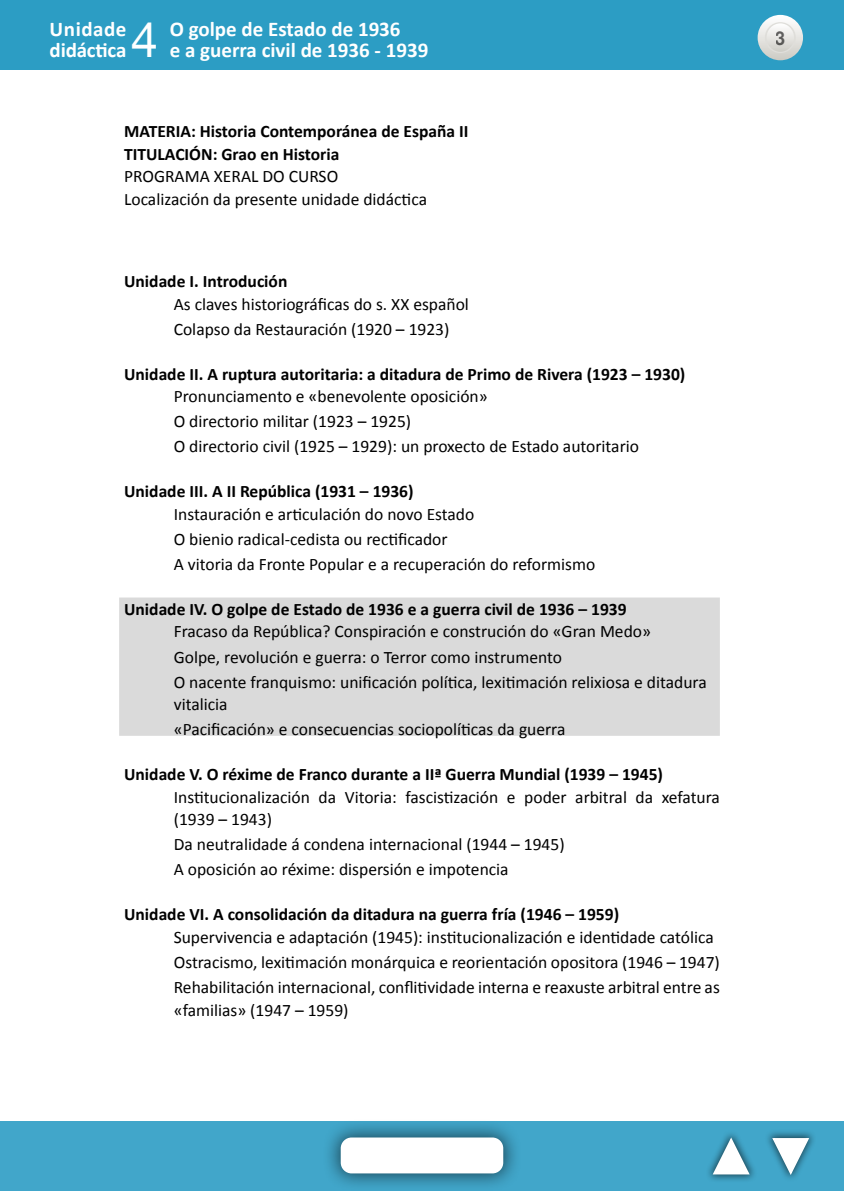
<style>
.page{position:relative;width:844px;height:1191px;background:#fff}
.page>*{position:absolute;margin:0;border:0;box-sizing:border-box;transform-origin:0 0}
.t1{font:49px "Helvetica Neue";color:#fff}
.t2{font:700 21px/21px "Calibri";color:#fff}
.t3{font:700 19.25px "Helvetica Neue";color:#000;scale:.9 1}
.CONTENIDO_del_BLOQU{font:17.5px/22.6px "Calibri";color:#000}
.UNIDADE_-_BLOQUE{font:700 17.5px "Calibri";color:#000}
.MATERIA-TITULACION{font:700 17.5px "Calibri";color:#000}
.PROGRAMA_CURSO{font:17.5px "Calibri";color:#000}
.UNIDAD_DESTACADA{font:700 17.5px "Calibri";color:#000}
</style>
<div class="page">
<div style="left:0;top:1121px;width:843px;height:70px;background:#41a6ca"></div>
<div style="left:322px;top:1119px;width:200px;height:72px;background:#000;opacity:.6"></div>
<div style="left:340px;top:1137px;width:163px;height:36px;background:#fff;border-radius:11px"></div>
<div style="left:704px;top:1130px;width:53px;height:53px;background:#000;opacity:.6"></div>
<svg style="left:711px;top:1137px;width:39px;height:38px"></svg>
<div style="left:764px;top:1129px;width:52px;height:52px;background:#000;opacity:.6"></div>
<svg style="left:770px;top:1137px;width:40px;height:38px"></svg>
<div style="left:0;top:0;width:843px;height:69px;background:#2c9dc4"></div>
<svg style="left:757px;top:15px;width:45px;height:45px"></svg>
<svg style="left:765px;top:23px;width:29px;height:29px"></svg>
<div style="left:764px;top:22px;width:31px;height:31px;border:1px solid #dfdeda;border-radius:50%"></div>
<div style="left:119px;top:597px;width:600px;height:139px;background:#dadada"></div>
<p class="t2" style="left:50px;top:19px;width:78px">Unidade didáctica</p>
<h1 class="t1" style="left:131px;top:5px;width:29px">4</h1>
<p class="t2" style="left:170px;top:19px;width:260px">O golpe de Estado de 1936<br>e a guerra civil de 1936 - 1939</p>
<p class="MATERIA-TITULACION" style="left:124px;top:120px;width:346px">MATERIA: Historia Contemporánea de España II</p>
<p class="MATERIA-TITULACION" style="left:124px;top:143px;width:217px">TITULACIÓN: Grao en Historia</p>
<p class="PROGRAMA_CURSO" style="left:124px;top:165px;width:215px">PROGRAMA XERAL DO CURSO</p>
<p class="PROGRAMA_CURSO" style="left:124px;top:188px;width:304px">Localización da presente unidade didáctica</p>
<p class="UNIDADE_-_BLOQUE" style="left:124px;top:270px;width:165px">Unidade I. Introdución</p>
<p class="CONTENIDO_del_BLOQU" style="left:174px;top:293px;width:296px">As claves historiográficas do s. XX español</p>
<p class="CONTENIDO_del_BLOQU" style="left:174px;top:318px;width:277px">Colapso da Restauración (1920 – 1923)</p>
<p class="UNIDADE_-_BLOQUE" style="left:124px;top:363px;width:562px">Unidade II. A ruptura autoritaria: a ditadura de Primo de Rivera (1923 – 1930)</p>
<p class="CONTENIDO_del_BLOQU" style="left:174px;top:385px;width:315px">Pronunciamento e «benevolente oposición»</p>
<p class="CONTENIDO_del_BLOQU" style="left:174px;top:410px;width:239px">O directorio militar (1923 – 1925)</p>
<p class="CONTENIDO_del_BLOQU" style="left:174px;top:435px;width:466px">O directorio civil (1925 – 1929): un proxecto de Estado autoritario</p>
<p class="UNIDADE_-_BLOQUE" style="left:124px;top:480px;width:291px">Unidade III. A II República (1931 – 1936)</p>
<p class="CONTENIDO_del_BLOQU" style="left:174px;top:503px;width:302px">Instauración e articulación do novo Estado</p>
<p class="CONTENIDO_del_BLOQU" style="left:174px;top:528px;width:275px">O bienio radical-cedista ou rectificador</p>
<p class="CONTENIDO_del_BLOQU" style="left:174px;top:553px;width:423px">A vitoria da Fronte Popular e a recuperación do reformismo</p>
<p class="UNIDAD_DESTACADA" style="left:124px;top:598px;width:504px">Unidade IV. O golpe de Estado de 1936 e a guerra civil de 1936 – 1939</p>
<p class="CONTENIDO_del_BLOQU" style="left:174px;top:620px;width:478px">Fracaso da República? Conspiración e construción do «Gran Medo»</p>
<p class="CONTENIDO_del_BLOQU" style="left:174px;top:645px;width:390px">Golpe, revolución e guerra: o Terror como instrumento</p>
<p class="CONTENIDO_del_BLOQU" style="left:174px;top:670px;width:534px">O nacente franquismo: unificación política, lexitimación relixiosa e ditadura vitalicia</p>
<p class="CONTENIDO_del_BLOQU" style="left:174px;top:718px;width:393px">«Pacificación» e consecuencias sociopolíticas da guerra</p>
<p class="UNIDADE_-_BLOQUE" style="left:124px;top:763px;width:540px">Unidade V. O réxime de Franco durante a IIª Guerra Mundial (1939 – 1945)</p>
<p class="CONTENIDO_del_BLOQU" style="left:174px;top:785px;width:547px">Institucionalización da Vitoria: fascistización e poder arbitral da xefatura (1939 – 1943)</p>
<p class="CONTENIDO_del_BLOQU" style="left:174px;top:833px;width:392px">Da neutralidade á condena internacional (1944 – 1945)</p>
<p class="CONTENIDO_del_BLOQU" style="left:174px;top:858px;width:336px">A oposición ao réxime: dispersión e impotencia</p>
<p class="UNIDADE_-_BLOQUE" style="left:124px;top:903px;width:496px">Unidade VI. A consolidación da ditadura na guerra fría (1946 – 1959)</p>
<p class="CONTENIDO_del_BLOQU" style="left:174px;top:926px;width:541px">Supervivencia e adaptación (1945): institucionalización e identidade católica</p>
<p class="CONTENIDO_del_BLOQU" style="left:174px;top:951px;width:547px">Ostracismo, lexitimación monárquica e reorientación opositora (1946 – 1947)</p>
<p class="CONTENIDO_del_BLOQU" style="left:174px;top:976px;width:547px">Rehabilitación internacional, conflitividade interna e reaxuste arbitral entre as «familias» (1947 – 1959)</p>
<p class="t3" style="left:775px;top:26px;width:12px">3</p>
</div>
